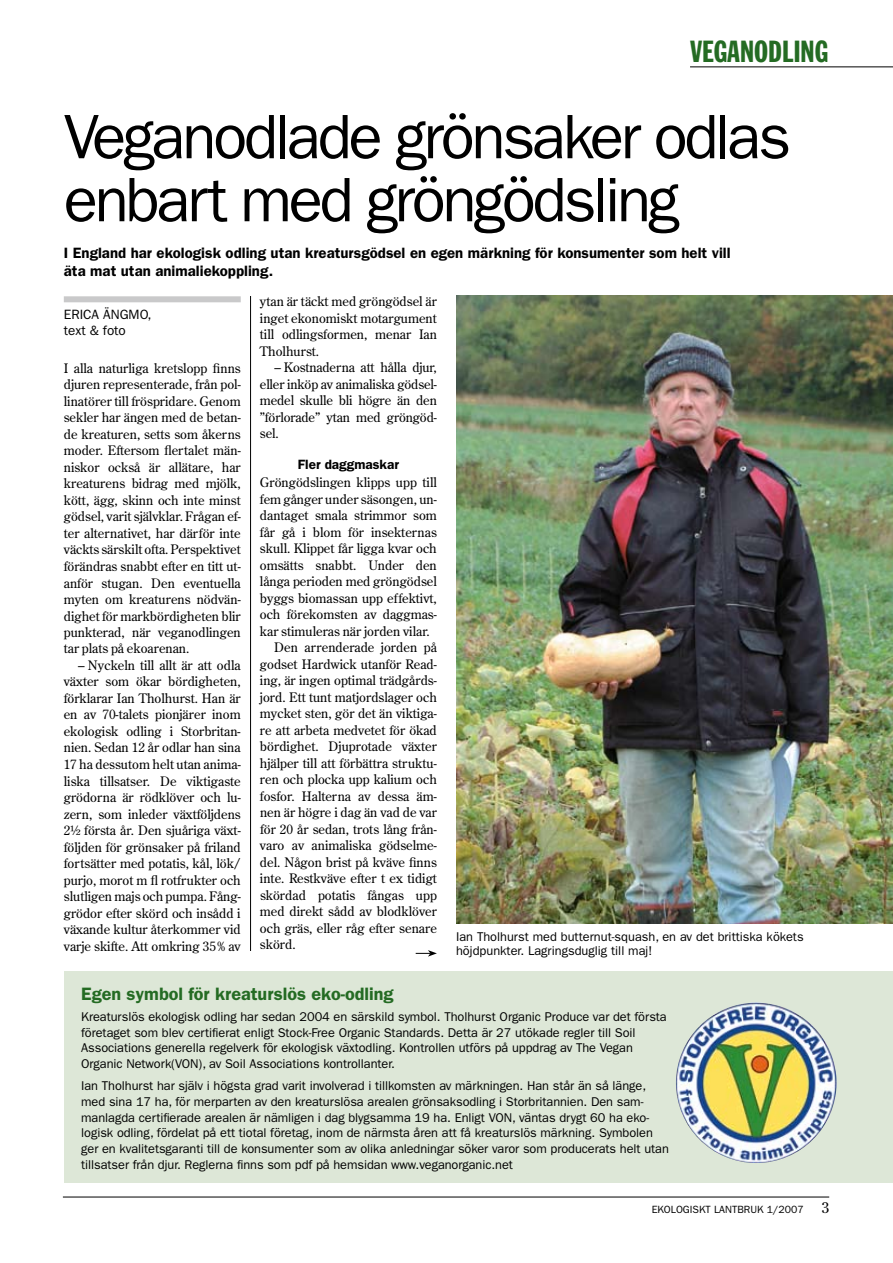
<style>
.page{position:relative;width:893px;height:1263px;background:#fff}
.page>*{position:absolute;margin:0;border:0;box-sizing:border-box;transform-origin:0 0}
.t1{font:63px/63px "Franklin Gothic";letter-spacing:-.05em;color:#000}
.t2{font:30px "Franklin Gothic Extra Cond";color:#246b23;scale:1.1 1}
.t3{font:600 18px "Franklin Gothic";color:#246b23}
.t4{font:600 15px/18px "Franklin Gothic";color:#000}
.t5{font:13.5px/16.5px "Franklin Gothic";color:#000}
.t6{font:600 13.5px "Franklin Gothic";color:#000}
.t7{font:13.05px/16.5px "Century Old Style";color:#000;text-align:justify}
.t8{font:12.75px/15.8px "Franklin Gothic";letter-spacing:-.005em;color:#000}
.t9{font:10.5px "Franklin Gothic";color:#000}
</style>
<div class="page">
<hr style="left:63px;top:1197px;width:766px;height:1px;background:#000">
<hr style="left:250px;top:75px;width:1px;height:1107px;background:#000">
<div style="left:229px;top:951px;width:40px;height:230px;background:#fff"></div>
<div style="left:233px;top:62px;width:53px;height:233px;background:#fff"></div>
<div style="left:64px;top:971px;width:829px;height:211px;background:#dde7d7"></div>
<div style="left:64px;top:296px;width:177px;height:6px;background:#c9c9ca"></div>
<img style="left:456px;top:296px;width:437px;height:627px">
<img style="left:676px;top:1002px;width:161px;height:161px;border-radius:50%">
<hr style="left:690px;top:66px;width:203px;height:1px;background:#000">
<svg style="left:416px;top:950px;width:21px;height:7px"></svg>
<h2 class="t2" style="left:690px;top:36px;width:127px">VEGANODLING</h2>
<h1 class="t1" style="left:64px;top:106px;width:729px">Veganodlade grönsaker odlas enbart med gröngödsling</h1>
<p class="t4" style="left:64px;top:244px;width:668px">I England har ekologisk odling utan kreatursgödsel en egen märkning för konsumenter som helt vill äta mat utan animaliekoppling.</p>
<p class="t7" style="left:260px;top:293px;width:178px">ytan är täckt med gröngödsel är inget ekonomiskt motargument till odlingsformen, menar Ian Thol-hurst.</p>
<p class="t7" style="left:260px;top:359px;width:178px;text-indent:14px">– Kostnaderna att hålla djur, eller inköp av animaliska gödsel&shy;medel skulle bli högre än den ”förlorade” ytan med gröngöd&shy;sel.</p>
<p class="t6" style="left:298px;top:457px;width:102px">Fler daggmaskar</p>
<p class="t7" style="left:260px;top:474px;width:178px">Gröngödslingen klipps upp till</p>
<p class="t7" style="left:260px;top:491px;width:178px">fem gånger under säsongen, un-</p>
<p class="t7" style="left:260px;top:507px;width:178px">dantaget smala strimmor som</p>
<p class="t7" style="left:260px;top:524px;width:178px">får gå i blom för insekternas</p>
<p class="t7" style="left:260px;top:540px;width:178px">skull. Klippet får ligga kvar och</p>
<p class="t7" style="left:260px;top:557px;width:178px">omsätts snabbt. Under den</p>
<p class="t7" style="left:260px;top:573px;width:178px">långa perioden med gröngödsel</p>
<p class="t7" style="left:260px;top:590px;width:178px">byggs biomassan upp effektivt,</p>
<p class="t7" style="left:260px;top:606px;width:178px">och förekomsten av daggmas-</p>
<p class="t7" style="left:260px;top:623px;width:171px">kar stimuleras när jorden vilar.</p>
<p class="t7" style="left:274px;top:639px;width:164px">Den arrenderade jorden på</p>
<p class="t7" style="left:260px;top:656px;width:178px">godset Hardwick utanför Read-</p>
<p class="t7" style="left:260px;top:672px;width:178px">ing, är ingen optimal trädgårds-</p>
<p class="t7" style="left:260px;top:689px;width:178px">jord. Ett tunt matjordslager och</p>
<p class="t7" style="left:260px;top:705px;width:178px">mycket sten, gör det än viktiga-</p>
<p class="t7" style="left:260px;top:722px;width:178px">re att arbeta medvetet för ökad</p>
<p class="t7" style="left:260px;top:738px;width:178px">bördighet. Djuprotade växter</p>
<p class="t7" style="left:260px;top:755px;width:178px">hjälper till att förbättra struktu-</p>
<p class="t7" style="left:260px;top:771px;width:178px">ren och plocka upp kalium och</p>
<p class="t7" style="left:260px;top:788px;width:178px">fosfor. Halterna av dessa äm-</p>
<p class="t7" style="left:260px;top:804px;width:178px">nen är högre i dag än vad de var</p>
<p class="t7" style="left:260px;top:821px;width:178px">för 20 år sedan, trots lång från-</p>
<p class="t7" style="left:260px;top:837px;width:178px">varo av animaliska gödselme-</p>
<p class="t7" style="left:260px;top:854px;width:178px">del. Någon brist på kväve finns</p>
<p class="t7" style="left:260px;top:870px;width:178px">inte. Restkväve efter t ex tidigt</p>
<p class="t7" style="left:260px;top:887px;width:178px">skördad potatis fångas upp</p>
<p class="t7" style="left:260px;top:903px;width:178px">med direkt sådd av blodklöver</p>
<p class="t7" style="left:260px;top:920px;width:178px">och gräs, eller råg efter senare</p>
<p class="t7" style="left:260px;top:936px;width:37px">skörd.</p>
<h3 class="t3" style="left:81px;top:983px;width:314px">Egen symbol för kreaturslös eko-odling</h3>
<p class="t8" style="left:81px;top:1009px;width:587px">Kreaturslös ekologisk odling har sedan 2004 en särskild symbol. Tholhurst Organic Produce var det första företaget som blev certifierat enligt Stock-Free Organic Standards. Detta är 27 utökade regler till Soil Associations generella regelverk för ekologisk växtodling. Kontrollen utförs på uppdrag av The Vegan Organic Network(VON ), av Soil Associations kontrollanter.</p>
<p class="t8" style="left:81px;top:1078px;width:589px">Ian Tholhurst har själv i högsta grad varit involverad i tillkomsten av märkningen. Han står än så länge, med sina 17 ha, för merparten av den kreaturslösa arealen grönsaksodling i Storbritannien. Den sam&shy;manlagda certifierade arealen är nämligen i dag blygsamma 19 ha. Enligt VON , väntas drygt 60 ha eko&shy;logisk odling, fördelat på ett tiotal företag, inom de närmsta åren att få kreaturslös märkning. Symbolen ger en kvalitetsgaranti till de konsumenter som av olika anledningar söker varor som producerats helt utan tillsatser från djur. Reglerna finns som pdf på hemsidan www.veganorganic.net</p>
<p class="t5" style="left:64px;top:306px;width:89px">ERICA ÄNG MO, text &amp; foto</p>
<p class="t7" style="left:64px;top:360px;width:178px">I alla naturliga kretslopp finns djuren representerade, från pol&shy;linatörer till fröspridare. Genom sekler har ängen med de betan&shy;de kreaturen, setts som åkerns moder. Eftersom flertalet män&shy;niskor också är allätare, har kreaturens bidrag med mjölk, kött, ägg, skinn och inte minst gödsel, varit självklar. Frågan ef&shy;ter alternativet, har därför inte väckts särskilt ofta.Perspektivet förändras snabbt efter en titt ut&shy;anför stugan. Den eventuella myten om kreaturens nödvän&shy;dighet för markbördigheten blir punkterad, när veganodlingen tar plats på ekoarenan.</p>
<p class="t7" style="left:64px;top:657px;width:178px;text-indent:14px">– Nyckeln till allt är att odla växter som ökar bördigheten, förklarar Ian Tholhurst. Han är en av 70-talets pionjärer inom ekologisk odling i Storbritan&shy;nien. Sedan 12 år odlar han sina 17 ha dessutom helt utan anima&shy;liska tillsatser. De viktigaste grödorna är rödklöver och lu&shy;zern, som inleder växtföljdens 2½ första år. Den sjuåriga växt&shy;följden för grönsaker på friland fortsätter med potatis, kål, lök/ purjo, morot m fl rotfrukter och slutligen majs och pumpa. Fång&shy;grödor efter skörd och insådd i växande kultur återkommer vid varje skifte. Att omkring 3 5% av</p>
<p class="t8" style="left:456px;top:929px;width:349px;line-height:14.2px">I an Tholhurst med butternut-squash, en av det brittiska kökets höjdpunkter. Lagringsduglig till maj!</p>
<p class="t9" style="left:652px;top:1203px;width:153px">ekologiskt lantbruk 1/2007</p>
</div>
